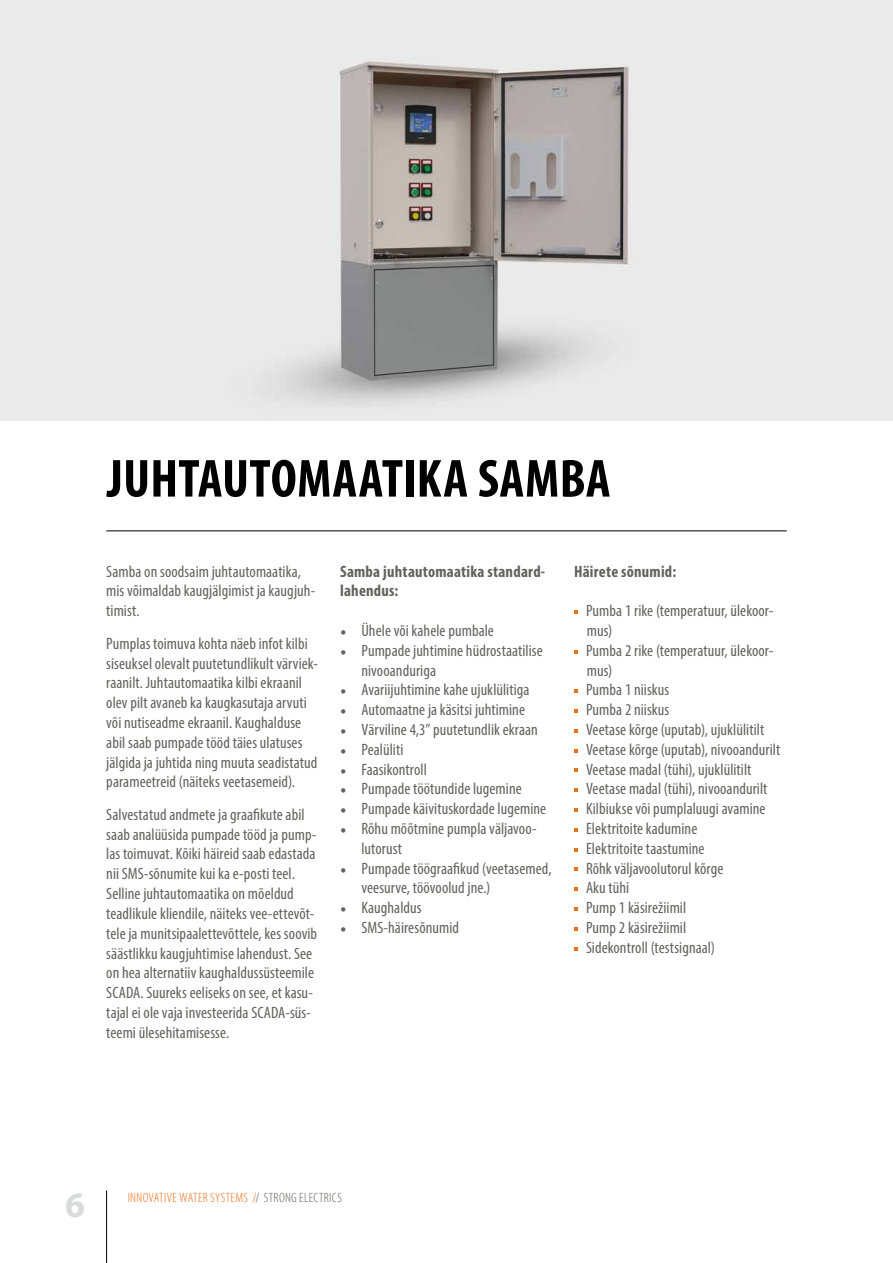
<style>
.page{position:relative;width:893px;height:1263px;background:#fff}
.page>*{position:absolute;margin:0;border:0;box-sizing:border-box;transform-origin:0 0}
.t1{font:700 condensed 54px "Myriad Pro";letter-spacing:.005em;color:#000}
.t2{font:700 36px "Myriad Pro";color:#d9dada}
.t3{font:condensed 16.5px/19.8px "Myriad Pro";letter-spacing:.005em;color:#626261}
.t4{font:700 condensed 16.5px/19.8px "Myriad Pro";letter-spacing:.015em;color:#626261}
.t5{font:300 condensed 13.5px "Myriad Pro";letter-spacing:.025em;color:#ee711a}
.s1{font-family:"Minion Pro";font-stretch:normal}
.s2{color:#626261}
</style>
<div class="page">
<hr style="left:106px;top:1190px;width:1px;height:73px;background:#000">
<svg style="left:574px;top:610px;width:4px;height:4px"></svg>
<svg style="left:574px;top:650px;width:4px;height:3px"></svg>
<svg style="left:574px;top:689px;width:4px;height:4px"></svg>
<svg style="left:574px;top:709px;width:4px;height:4px"></svg>
<svg style="left:574px;top:729px;width:4px;height:4px"></svg>
<svg style="left:574px;top:749px;width:4px;height:3px"></svg>
<svg style="left:574px;top:768px;width:4px;height:4px"></svg>
<svg style="left:574px;top:788px;width:4px;height:4px"></svg>
<svg style="left:574px;top:808px;width:4px;height:4px"></svg>
<svg style="left:574px;top:828px;width:4px;height:4px"></svg>
<svg style="left:574px;top:848px;width:4px;height:3px"></svg>
<svg style="left:574px;top:867px;width:4px;height:4px"></svg>
<svg style="left:574px;top:887px;width:4px;height:4px"></svg>
<svg style="left:574px;top:907px;width:4px;height:4px"></svg>
<svg style="left:574px;top:927px;width:4px;height:4px"></svg>
<svg style="left:574px;top:947px;width:4px;height:3px"></svg>
<img style="left:0;top:0;width:893px;height:421px">
<hr style="left:106px;top:530px;width:681px;height:1px;background:#000">
<h1 class="t1" style="left:107px;top:445px;width:505px">JUHTAUTOMAATIKA SAMBA</h1>
<p class="t3" style="left:106px;top:561px;width:211px">Samba on soodsaim juhtautomaatika, mis võimaldab kaugjälgimist ja kaugjuh&shy;timist.</p>
<p class="t3" style="left:106px;top:633px;width:213px">Pumplas toimuva kohta näeb infot kilbi siseuksel olevalt puutetundlikult värviek&shy;raanilt. Juhtautomaatika kilbi ekraanil olev pilt avaneb ka kaugkasutaja arvuti või nutiseadme ekraanil. Kaughalduse abil saab pumpade tööd täies ulatuses jälgida ja juhtida ning muuta seadistatud parameetreid (näiteks veetasemeid).</p>
<p class="t3" style="left:106px;top:804px;width:212px">Salvestatud andmete ja graafikute abil saab analüüsida pumpade tööd ja pump&shy;las toimuvat. Kõiki häireid saab edastada nii SMS-sõnumite kui ka e-posti teel.<br>Selline juhtautomaatika on mõeldud teadlikule kliendile, näiteks vee-ettevõt&shy;tele ja munitsipaalettevõttele, kes soovib säästlikku kaugjuhtimise lahendust. See on hea alternatiiv kaughaldussüsteemile SCADA. Suureks eeliseks on see, et kasu&shy;tajal ei ole vaja investeerida SCADA-süs&shy;teemi ülesehitamisesse.</p>
<p class="t4" style="left:340px;top:561px;width:206px">Samba juhtautomaatika standard&shy;lahendus:</p>
<p class="t3" style="left:340px;top:620px;width:155px"><span class="s1">•</span> Ühele või kahele pumbale</p>
<p class="t3" style="left:361px;top:640px;width:183px;text-indent:-21px"><span class="s1">•</span> Pumpade juhtimine hüdrostaatilise nivooanduriga</p>
<p class="t3" style="left:340px;top:680px;width:191px"><span class="s1">•</span> Avariijuhtimine kahe ujuklülitiga</p>
<p class="t3" style="left:340px;top:700px;width:186px"><span class="s1">•</span> Automaatne ja käsitsi juhtimine</p>
<p class="t3" style="left:340px;top:719px;width:199px"><span class="s1">•</span> Värviline 4,3” puutetundlik ekraan</p>
<p class="t3" style="left:340px;top:739px;width:65px"><span class="s1">•</span> Pealüliti</p>
<p class="t3" style="left:340px;top:759px;width:88px"><span class="s1">•</span> Faasikontroll</p>
<p class="t3" style="left:340px;top:779px;width:183px"><span class="s1">•</span> Pumpade töötundide lugemine</p>
<p class="t3" style="left:340px;top:799px;width:207px"><span class="s1">•</span> Pumpade käivituskordade lugemine</p>
<p class="t3" style="left:361px;top:818px;width:177px;text-indent:-21px"><span class="s1">•</span> Rõhu mõõtmine pumpla väljavoo&shy;lutorust</p>
<p class="t3" style="left:361px;top:858px;width:192px;text-indent:-21px"><span class="s1">•</span> Pumpade töögraafikud (veetasemed, veesurve, töövoolud jne.)</p>
<p class="t3" style="left:340px;top:898px;width:83px"><span class="s1">•</span> Kaughaldus</p>
<p class="t3" style="left:340px;top:917px;width:120px"><span class="s1">•</span> SMS-häiresõnumid</p>
<p class="t4" style="left:574px;top:561px;width:104px">Häirete sõnumid:</p>
<p class="t3" style="left:586px;top:601px;width:196px">Pumba 1 rike (temperatuur, ülekoor&shy;mus)<br>Pumba 2 rike (temperatuur, ülekoor&shy;mus)<br>Pumba 1 niiskus<br>Pumba 2 niiskus<br>Veetase kõrge (uputab), ujuklülitilt<br>Veetase kõrge (uputab), nivooandurilt<br>Veetase madal (tühi), ujuklülitilt<br>Veetase madal (tühi), nivooandurilt<br>Kilbiukse või pumplaluugi avamine<br>Elektritoite kadumine<br>Elektritoite taastumine<br>Rõhk väljavoolutorul kõrge<br>Aku tühi<br>Pump 1 käsirežiimil<br>Pump 2 käsirežiimil<br>Sidekontroll (testsignaal)</p>
<h2 class="t2" style="left:65px;top:1182px;width:21px">6</h2>
<p class="t5" style="left:128px;top:1190px;width:216px">INNOVATIVE WATER SYSTEMS /<span class="s2">/ STRONG ELECTRICS</span></p>
</div>
